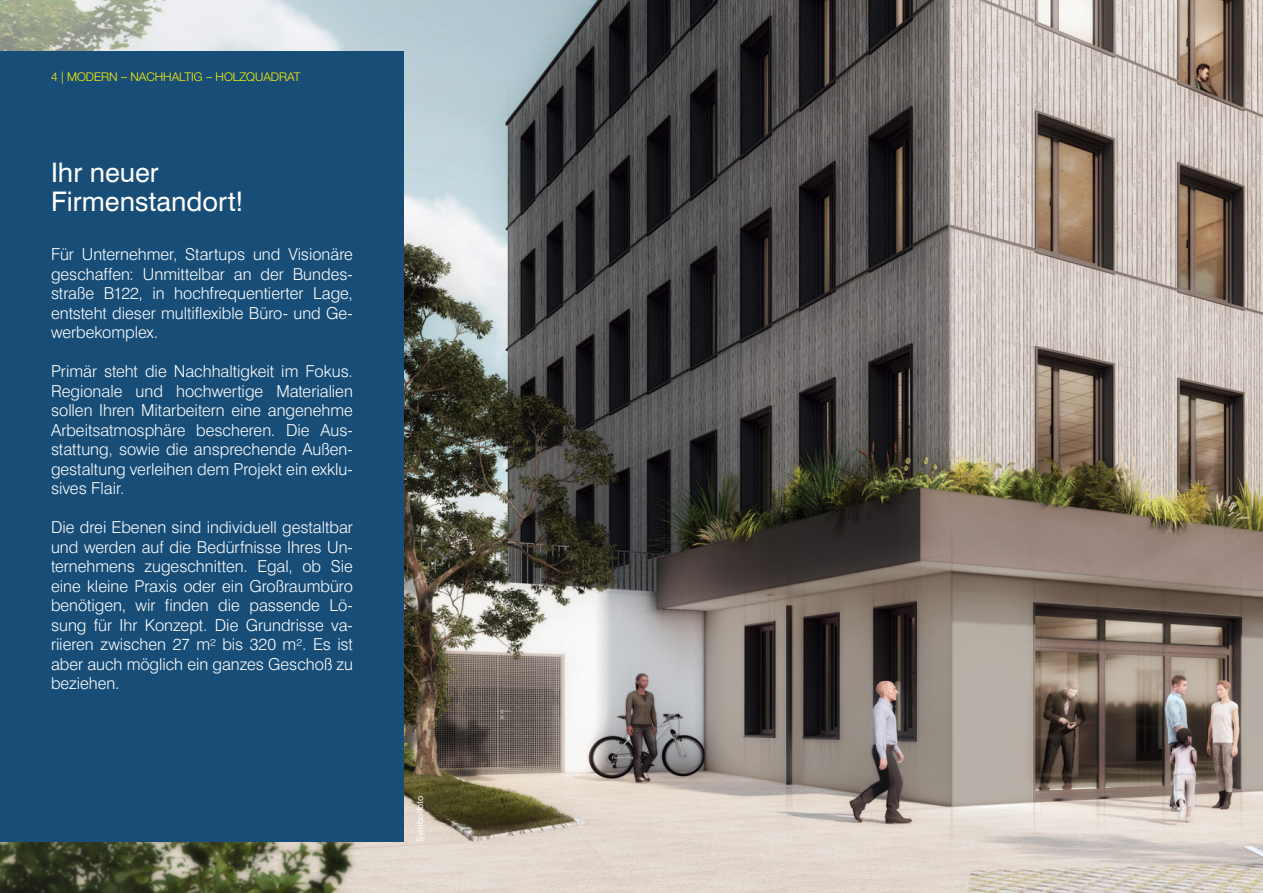
<style>
.page{position:relative;width:1263px;height:893px;background:#fff}
.page>*{position:absolute;margin:0;border:0;box-sizing:border-box;transform-origin:0 0}
.t1{font:27px/28.5px "Swiss 721 BT";color:#fff}
.t2{font:300 16.5px/19.5px "Swiss 721 BT";color:#fff;text-align:justify}
.t3{font:300 12px "Helvetica Neue LT Pro";color:#fff101}
.t4{font:9px "Helvetica Neue LT Pro";color:#fff}
</style>
<div class="page">
<img style="left:0;top:0;width:1263px;height:893px">
<div style="left:0;top:51px;width:404px;height:791px;background:#174d77"></div>
<p class="t3" style="left:51px;top:69px;width:251px">4 | MODERN – NACHHALTIG – HOLZQUADRAT</p>
<h1 class="t1" style="left:51px;top:158px;width:194px">Ihr neuer<br>Firmenstandort!</h1>
<p class="t2" style="left:51px;top:245px;width:303px">Für Unternehmer, Startups und Visionäre geschaffen: Unmittelbar an der Bundes&shy;straße B122, in hochfrequentierter Lage, entsteht dieser multiflexible Büro- und Ge&shy;werbekomplex.</p>
<p class="t2" style="left:51px;top:362px;width:303px">Primär steht die Nachhaltigkeit im Fokus.<br>Regionale und hochwertige Materialien sollen Ihren Mitarbeitern eine angenehme Arbeitsatmosphäre bescheren. Die Aus&shy;stattung, sowie die ansprechende Außen&shy;gestaltung verleihen dem Projekt ein exklu&shy;sives Flair.</p>
<p class="t2" style="left:51px;top:518px;width:303px">Die drei Ebenen sind individuell gestaltbar und werden auf die Bedürfnisse Ihres Un&shy;ternehmens zugeschnitten. Egal, ob Sie eine kleine Praxis oder ein Großraumbüro benötigen, wir finden die passende Lö&shy;sung für Ihr Konzept. Die Grundrisse va&shy;riieren zwischen 27 m² bis 320 m². Es ist aber auch möglich ein ganzes Geschoß zu beziehen.</p>
<p class="t4" style="left:415px;top:842px;width:48px;rotate:-90deg">Symbolfoto</p>
</div>
